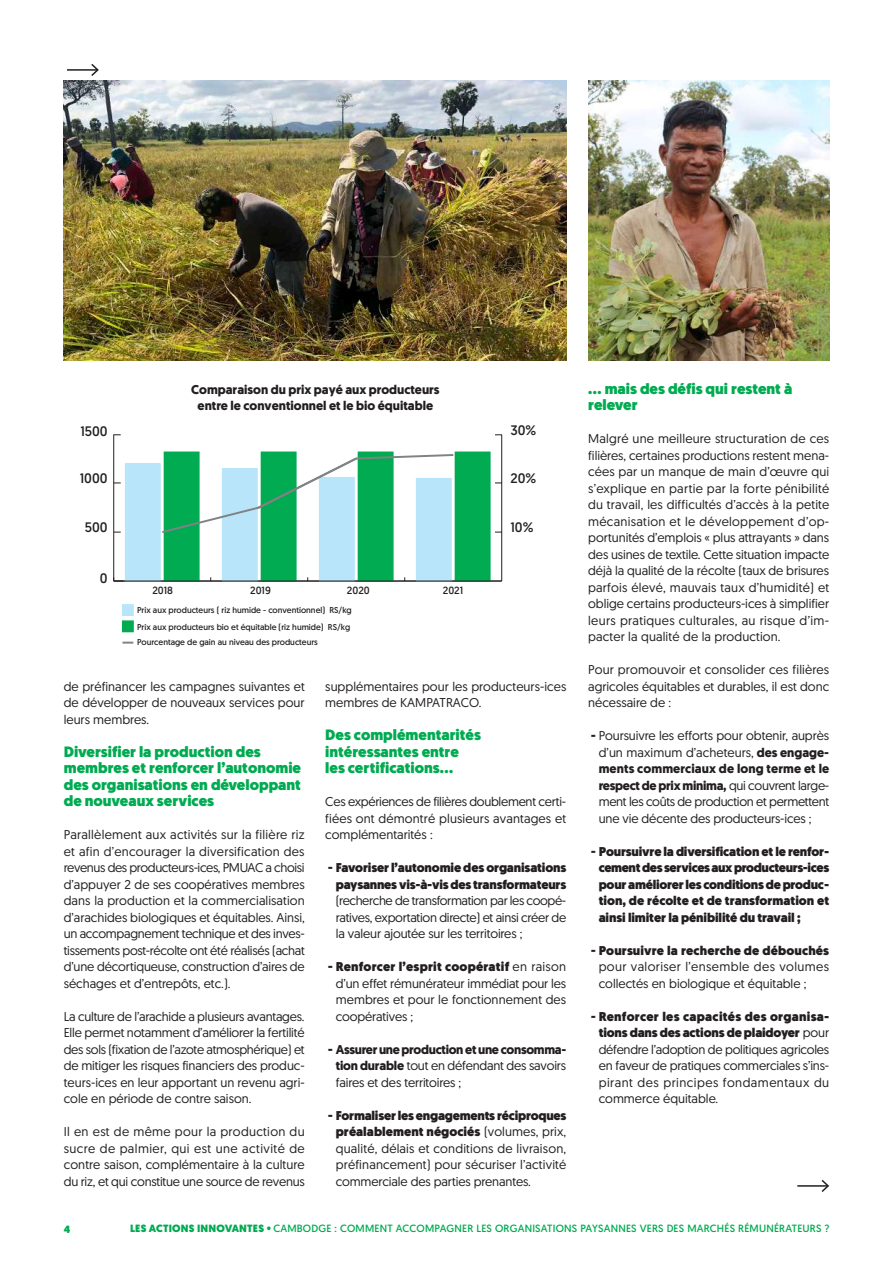
<style>
.page{position:relative;width:893px;height:1263px;background:#fff}
.page>*{position:absolute;margin:0;border:0;box-sizing:border-box;transform-origin:0 0}
.t1{font:900 15px/16.5px "Geomanist";color:#00ab51}
.t2{font:13.8px "Geomanist";color:#231f20}
.t3{font:12.75px/16.5px "Geomanist";color:#231f20;text-align:justify}
.t4{font:900 12.75px/16.5px "Geomanist";letter-spacing:-.01em;color:#231f20;text-align:center}
.t5{font:700 12.75px/16.5px "Geomanist";color:#231f20;text-align:center}
.t6{font:10.5px "Geomanist";letter-spacing:.02em;color:#00ab51}
.t7{font:10.5px "Geomanist";color:#231f20}
.t8{font:900 10.5px "Geomanist";color:#00ab51}
.t9{font:8.55px/16.6px "Geomanist";color:#231f20}
.s1{font-weight:700;font-size:13.5px}
.s2{font-weight:700}
.s3{font-weight:900}
</style>
<div class="page">
<img style="left:64px;top:80px;width:503px;height:281px">
<img style="left:588px;top:80px;width:241px;height:281px">
<hr style="left:67px;top:69px;width:31px;height:2px;background:#231f20">
<svg style="left:90px;top:64px;width:9px;height:12px"></svg>
<div style="left:122px;top:605px;width:11px;height:10px;background:#b9e5fa"></div>
<div style="left:122px;top:604px;width:11px;height:12px;border:1px solid #b9e5fa"></div>
<div style="left:122px;top:621px;width:11px;height:11px;background:#00ab51"></div>
<hr style="left:501px;top:435px;width:1px;height:146px;background:#231f20">
<hr style="left:113px;top:434px;width:1px;height:147px;background:#231f20">
<svg style="left:113px;top:577px;width:10px;height:5px"></svg>
<div style="left:164px;top:452px;width:35px;height:129px;background:#00ab51"></div>
<div style="left:164px;top:452px;width:35px;height:129px;border:1px solid #00ab51"></div>
<div style="left:261px;top:452px;width:35px;height:129px;background:#00ab51"></div>
<div style="left:261px;top:452px;width:35px;height:129px;border:1px solid #00ab51"></div>
<div style="left:358px;top:452px;width:35px;height:129px;background:#00ab51"></div>
<div style="left:358px;top:452px;width:35px;height:129px;border:1px solid #00ab51"></div>
<div style="left:455px;top:452px;width:35px;height:129px;background:#00ab51"></div>
<div style="left:125px;top:464px;width:35px;height:117px;background:#b9e5fa"></div>
<div style="left:222px;top:469px;width:35px;height:112px;background:#b9e5fa"></div>
<div style="left:222px;top:469px;width:35px;height:112px;border:1px solid #b9e5fa"></div>
<div style="left:319px;top:477px;width:35px;height:104px;background:#b9e5fa"></div>
<div style="left:319px;top:477px;width:35px;height:104px;border:1px solid #b9e5fa"></div>
<div style="left:416px;top:478px;width:35px;height:103px;background:#b9e5fa"></div>
<div style="left:416px;top:478px;width:35px;height:103px;border:1px solid #b9e5fa"></div>
<svg style="left:160px;top:453px;width:295px;height:81px"></svg>
<svg style="left:122px;top:642px;width:11px;height:2px"></svg>
<hr style="left:114px;top:581px;width:388px;height:1px;background:#231f20">
<hr style="left:797px;top:1185px;width:31px;height:2px;background:#231f20">
<svg style="left:820px;top:1180px;width:9px;height:12px"></svg>
<p class="t5" style="left:191px;top:381px;width:250px">Comparaison du prix payé aux producteurs entre le conventionnel et le bio équitable</p>
<p class="t1" style="left:588px;top:380px;width:206px">... mais des défis qui restent à relever</p>
<p class="t3" style="left:588px;top:430px;width:243px">Malgré une meilleure structuration de ces filières, certaines productions restent mena&shy;cées par un manque de main d’œuvre qui s’explique en partie par la forte pénibilité du travail, les difficultés d’accès à la petite mécanisation et le développement d’op&shy;portunités d’emplois « plus attrayants » dans des usines de textile. Cette situation impacte déjà la qualité de la récolte (taux de brisures parfois élevé, mauvais taux d’humidité) et oblige certains producteurs-ices à simplifier leurs pratiques culturales, au risque d’im&shy;pacter la qualité de la production.</p>
<p class="t3" style="left:588px;top:661px;width:243px">Pour promouvoir et consolider ces filières agricoles équitables et durables, il est donc nécessaire de :</p>
<p class="t3" style="left:599px;top:727px;width:232px;text-indent:-8px"><span class="s1">-</span> Poursuivre les efforts pour obtenir, auprès d’un maximum d’acheteurs, <span class="s2">des engage&shy;ments commerciaux de long terme et le respect de prix minima,</span> qui couvrent large&shy;ment les coûts de production et permettent une vie décente des producteurs-ices ;</p>
<p class="t4" style="left:599px;top:843px;width:232px;text-align:justify;text-indent:-8px"><span class="s1">-</span> Poursuivre la diversification et le renfor&shy;cement des services aux producteurs-ices pour améliorer les conditions de produc&shy;tion, de récolte et de transformation et ainsi limiter la pénibilité du travail ;</p>
<p class="t3" style="left:599px;top:942px;width:232px;text-indent:-8px"><span class="s1">-</span> <span class="s3">Poursuivre la recherche de débouchés </span>pour valoriser l’ensemble des volumes collectés en biologique et équitable ;</p>
<p class="t3" style="left:599px;top:1008px;width:232px;text-indent:-8px"><span class="s1">-</span> <span class="s3">Renforcer les capacités des organisa&shy;tions dans des actions de plaidoyer</span> pour défendre l’adoption de politiques agricoles en faveur de pratiques commerciales s’ins&shy;pirant des principes fondamentaux du commerce équitable.</p>
<p class="t2" style="left:510px;top:421px;width:27px">30%</p>
<p class="t2" style="left:80px;top:422px;width:29px">1500</p>
<p class="t2" style="left:80px;top:469px;width:29px">1000</p>
<p class="t2" style="left:85px;top:518px;width:24px">500</p>
<p class="t2" style="left:510px;top:469px;width:27px">20%</p>
<p class="t2" style="left:510px;top:518px;width:24px">10%</p>
<p class="t2" style="left:100px;top:569px;width:9px">0</p>
<p class="t7" style="left:152px;top:583px;width:22px">2018</p>
<p class="t7" style="left:250px;top:583px;width:22px">2019</p>
<p class="t7" style="left:347px;top:583px;width:24px">2020</p>
<p class="t7" style="left:443px;top:583px;width:22px">2021</p>
<p class="t9" style="left:137px;top:602px;width:216px">Prix aux producteurs ( riz humide - conventionnel) RS/kg<br>Prix aux producteurs bio et équitable (riz humide) RS/kg</p>
<p class="t9" style="left:137px;top:634px;width:182px">Pourcentage de gain au niveau des producteurs</p>
<p class="t3" style="left:64px;top:678px;width:243px">de préfinancer les campagnes suivantes et de développer de nouveaux services pour leurs membres.</p>
<p class="t1" style="left:64px;top:743px;width:239px">Diversifier la production des membres et renforcer l’autonomie des organisations en développant de nouveaux services</p>
<p class="t3" style="left:64px;top:826px;width:243px">Parallèlement aux activités sur la filière riz et afin d’encourager la diversification des revenus des producteurs-ices, PMUAC a choisi d’appuyer 2 de ses coopératives membres dans la production et la commercialisation d’arachides biologiques et équitables. Ainsi, un accompagnement technique et des inves&shy;tissements post-récolte ont été réalisés (achat d’une décortiqueuse, construction d’aires de séchages et d’entrepôts, etc.).</p>
<p class="t3" style="left:64px;top:1008px;width:242px">La culture de l’arachide a plusieurs avantages.<br>Elle permet notamment d’améliorer la fertilité des sols (fixation de l’azote atmosphérique) et de mitiger les risques financiers des produc&shy;teurs-ices en leur apportant un revenu agri&shy;cole en période de contre saison.</p>
<p class="t3" style="left:64px;top:1123px;width:243px">Il en est de même pour la production du sucre de palmier, qui est une activité de contre saison, complémentaire à la culture du riz, et qui constitue une source de revenus</p>
<p class="t3" style="left:325px;top:678px;width:243px">supplémentaires pour les producteurs-ices membres de KAMPATRACO.</p>
<p class="t1" style="left:325px;top:727px;width:157px">Des complémentarités intéressantes entre les certifications…</p>
<p class="t3" style="left:325px;top:793px;width:242px">Ces expériences de filières doublement certi&shy;fiées ont démontré plusieurs avantages et complémentarités :</p>
<p class="t4" style="left:328px;top:860px;width:240px"><span class="s1">-</span> Favoriser l’autonomie des organisations paysannes vis-à-vis des transformateurs</p>
<p class="t3" style="left:336px;top:892px;width:232px">(recherche de transformation par les coopé&shy;ratives, exportation directe) et ainsi créer de la valeur ajoutée sur les territoires ;</p>
<p class="t3" style="left:336px;top:958px;width:232px;text-indent:-8px"><span class="s1">-</span> <span class="s3">Renforcer l’esprit coopératif</span> en raison d’un effet rémunérateur immédiat pour les membres et pour le fonctionnement des coopératives ;</p>
<p class="t3" style="left:336px;top:1041px;width:232px;text-indent:-8px"><span class="s1">-</span> <span class="s2">Assurer une production et une consomma&shy;tion durable</span> tout en défendant des savoirs faires et des territoires ;</p>
<p class="t3" style="left:336px;top:1107px;width:232px;text-indent:-8px"><span class="s1">-</span> <span class="s3">Formaliser les engagements réciproques préalablement négociés</span> (volumes, prix, qualité, délais et conditions de livraison, préfinancement) pour sécuriser l’activité commerciale des parties prenantes.</p>
<p class="t8" style="left:64px;top:1222px;width:8px">4</p>
<p class="t6" style="left:130px;top:1222px;width:701px"><span class="s3">LES ACTIONS INNOVANTES •</span> CAMBODGE : COMMENT ACCOMPAGNER LES ORGANISATIONS PAYSANNES VERS DES MARCHÉS RÉMUNÉRATEURS ?</p>
</div>
